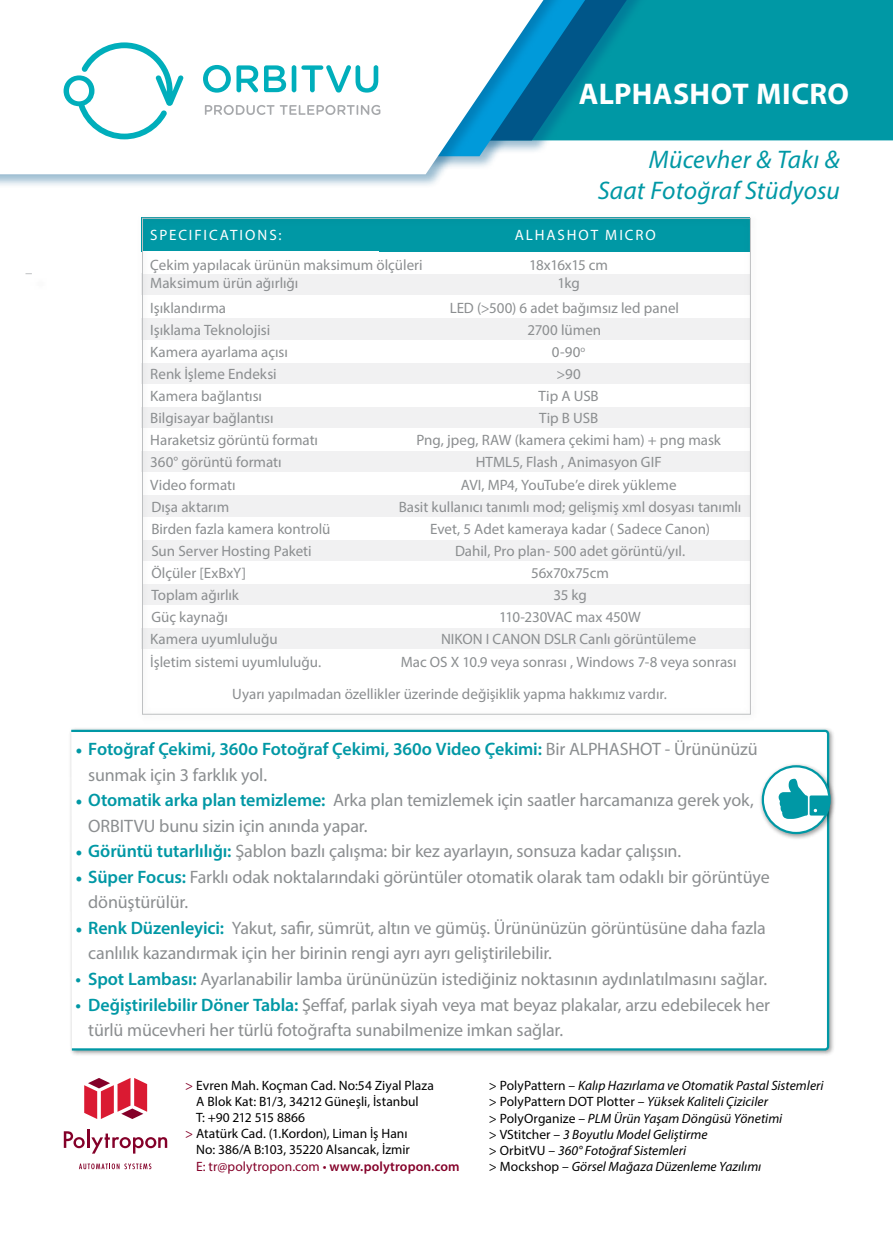
<style>
.page{position:relative;width:893px;height:1234px;background:#fff}
.page>*{position:absolute;margin:0;border:0;box-sizing:border-box;transform-origin:0 0}
.t1{font:700 30px "Myriad Pro";letter-spacing:.01em;color:#fff}
.t2{font:italic 25.5px/30.6px "Myriad Pro";letter-spacing:.01em;color:#0098a5;text-align:right}
.t3{font:18px/25.5px "Myriad Pro";letter-spacing:-.01em;color:#8b8e90}
.t4{font:600 18px/25.5px "Myriad Pro";letter-spacing:-.005em;color:#0098a5}
.t5{font:15px "Myriad Pro";color:#8b8e90}
.t6{font:15px "Myriad Pro";letter-spacing:.125em;color:#fff}
.t7{font:15px "Myriad Pro";letter-spacing:-.035em;color:#8b8e90}
.t8{font:italic 13.5px/16.2px "Myriad Pro";color:#000}
.t9{font:13.5px "Myriad Pro";color:#000}
.t10{font:13.5px "Myriad Pro";letter-spacing:.005em;color:#840029}
.s1{font-family:"Minion Pro"}
.s2{font-weight:400;color:#8b8e90}
.s3{font-family:"Minion Pro";font-weight:600;color:#0098a5}
.s4{font-weight:600;color:#0098a5}
.s5{color:#840029}
.s6{font-weight:600}
.s7{font-style:normal}
</style>
<div class="page">
<svg style="left:64px;top:1129px;width:103px;height:24px"></svg>
<svg style="left:84px;top:1078px;width:63px;height:40px"></svg>
<svg style="left:79px;top:1163px;width:72px;height:5px"></svg>
<div style="left:68px;top:726px;width:767px;height:330px;background:#000;opacity:.4"></div>
<svg style="left:69px;top:728px;width:761px;height:323px"></svg>
<div style="left:0;top:0;width:893px;height:140px;background:#0098a5"></div>
<div style="left:0;top:0;width:686px;height:155px;background:#005689;opacity:.4"></div>
<div style="left:0;top:0;width:633px;height:170px;background:#005689;opacity:.4"></div>
<div style="left:0;top:0;width:582px;height:189px;background:#005689;opacity:.4"></div>
<svg style="left:0;top:0;width:543px;height:174px;fill:#fff"></svg>
<svg style="left:64px;top:42px;width:119px;height:97px"></svg>
<svg style="left:193px;top:65px;width:187px;height:54px"></svg>
<div style="left:758px;top:761px;width:79px;height:79px;background:#000;opacity:.4"></div>
<div style="left:763px;top:766px;width:66px;height:66px;background:#fff;border-radius:50%"></div>
<div style="left:762px;top:765px;width:69px;height:69px;border:2px solid #0098a5;border-radius:50%"></div>
<svg style="left:779px;top:778px;width:51px;height:40px"></svg>
<div style="left:135px;top:210px;width:626px;height:514px;background:#000;opacity:.47"></div>
<h1 class="t1" style="left:579px;top:74px;width:272px">ALPHASHOT MICRO</h1>
<h2 class="t2" style="left:598px;top:144px;width:244px">Mücevher &amp; Takı &amp;<br>Saat Fotoğraf Stüdyosu</h2>
<p class="t6" style="left:150px;top:226px;width:133px">SPECIFICATIONS:</p>
<p class="t5" style="left:150px;top:274px;width:150px">Maksimum ürün ağırlığı</p>
<p class="t5" style="left:150px;top:320px;width:121px">Işıklama Teknolojisi</p>
<p class="t5" style="left:150px;top:364px;width:128px">Renk İşleme Endeksi</p>
<p class="t5" style="left:150px;top:409px;width:125px">Bilgisayar bağlantısı</p>
<p class="t5" style="left:150px;top:453px;width:133px">360° görüntü formatı</p>
<p class="t5" style="left:151px;top:497px;width:79px">Dışa aktarım</p>
<p class="t5" style="left:151px;top:541px;width:162px">Sun Server Hosting Paketi</p>
<p class="t5" style="left:151px;top:585px;width:89px">Toplam ağırlık</p>
<p class="t5" style="left:150px;top:630px;width:129px">Kamera uyumluluğu</p>
<p class="t6" style="left:515px;top:226px;width:143px">ALHASHOT MICRO</p>
<p class="t5" style="left:150px;top:256px;width:274px">Çekim yapılacak ürünün maksimum ölçüleri</p>
<p class="t7" style="left:529px;top:256px;width:80px">18x16x15 cm</p>
<p class="t5" style="left:450px;top:298px;width:231px">LED (&gt;500) 6 adet bağımsız led panel</p>
<p class="t5" style="left:552px;top:342px;width:35px">0-90<sup>o</sup></p>
<p class="t5" style="left:539px;top:386px;width:62px">Tip A USB</p>
<p class="t5" style="left:416px;top:431px;width:306px">Png, jpeg, RAW (kamera çekimi ham) + png mask</p>
<p class="t5" style="left:461px;top:475px;width:217px">AVI, MP4, YouTube’e direk yükleme</p>
<p class="t5" style="left:430px;top:519px;width:281px">Evet, 5 Adet kameraya kadar ( Sadece Canon)</p>
<p class="t5" style="left:531px;top:563px;width:79px">56x70x75cm</p>
<p class="t5" style="left:499px;top:608px;width:143px">110-230VAC max 450W</p>
<p class="t5" style="left:401px;top:652px;width:337px">Mac OS X 10.9 veya sonrası , Windows 7-8 veya sonrası</p>
<p class="t5" style="left:558px;top:274px;width:24px">1kg</p>
<p class="t5" style="left:528px;top:320px;width:75px">2700 lümen</p>
<p class="t5" style="left:557px;top:364px;width:26px">&gt;90</p>
<p class="t5" style="left:539px;top:409px;width:61px">Tip B USB</p>
<p class="t5" style="left:476px;top:453px;width:187px">HTML5, Flash , Animasyon GIF</p>
<p class="t5" style="left:399px;top:497px;width:344px">Basit kullanıcı tanımlı mod; gelişmiş xml dosyası tanımlı</p>
<p class="t5" style="left:455px;top:541px;width:232px">Dahil, Pro plan- 500 adet görüntü/yıl.</p>
<p class="t5" style="left:553px;top:585px;width:35px">35 kg</p>
<p class="t5" style="left:441px;top:630px;width:257px">NIKON I CANON DSLR Canlı görüntüleme</p>
<p class="t5" style="left:150px;top:298px;width:77px">Işıklandırma</p>
<p class="t5" style="left:150px;top:342px;width:139px">Kamera ayarlama açısı</p>
<p class="t5" style="left:150px;top:386px;width:113px">Kamera bağlantısı</p>
<p class="t5" style="left:150px;top:431px;width:169px">Haraketsiz görüntü formatı</p>
<p class="t5" style="left:150px;top:475px;width:87px">Video formatı</p>
<p class="t5" style="left:151px;top:519px;width:181px">Birden fazla kamera kontrolü</p>
<p class="t5" style="left:151px;top:563px;width:96px">Ölçüler [ExBxY]</p>
<p class="t5" style="left:151px;top:608px;width:78px">Güç kaynağı</p>
<p class="t5" style="left:150px;top:652px;width:172px">İşletim sistemi uyumluluğu.</p>
<p class="t5" style="left:232px;top:684px;width:436px">Uyarı yapılmadan özellikler üzerinde değişiklik yapma hakkımız vardır.</p>
<p class="t4" style="left:88px;top:735px;width:671px;text-indent:-13px"><span class="s1">•</span> Fotoğraf Çekimi, 360o Fotoğraf Çekimi, 360o Video Çekimi: <span class="s2">Bir ALPHASHOT - Ürününüzü sunmak için 3 farklık yol.</span></p>
<p class="t3" style="left:88px;top:787px;width:667px;text-indent:-13px"><span class="s3">•</span> <span class="s4">Otomatik arka plan temizleme:</span> Arka plan temizlemek için saatler harcamanıza gerek yok,<br>ORBITVU bunu sizin için anında yapar.</p>
<p class="t3" style="left:75px;top:838px;width:607px"><span class="s3">•</span> <span class="s4">Görüntü tutarlılığı:</span> Şablon bazlı çalışma: bir kez ayarlayın, sonsuza kadar çalışsın.</p>
<p class="t3" style="left:88px;top:863px;width:683px;text-indent:-13px"><span class="s3">•</span> <span class="s4">Süper Focus:</span> Farklı odak noktalarındaki görüntüler otomatik olarak tam odaklı bir görüntüye dönüştürülür.</p>
<p class="t3" style="left:88px;top:914px;width:679px;text-indent:-13px"><span class="s3">•</span> <span class="s4">Renk Düzenleyici:</span> Yakut, safir, sümrüt, altın ve gümüş. Ürününüzün görüntüsüne daha fazla canlılık kazandırmak için her birinin rengi ayrı ayrı geliştirilebilir.</p>
<p class="t3" style="left:75px;top:965px;width:693px"><span class="s4">• Spot Lambası:</span> Ayarlanabilir lamba ürününüzün istediğiniz noktasının aydınlatılmasını sağlar.</p>
<p class="t3" style="left:88px;top:991px;width:683px;text-indent:-13px"><span class="s4">• Değiştirilebilir Döner Tabla:</span> Şeffaf, parlak siyah veya mat beyaz plakalar, arzu edebilecek her türlü mücevheri her türlü fotoğrafta sunabilmenize imkan sağlar.</p>
<p class="t9" style="left:185px;top:1076px;width:250px"><span class="s5">&gt;</span> Evren Mah. Koçman Cad. No:54 Ziyal Plaza</p>
<p class="t9" style="left:196px;top:1092px;width:224px">A Blok Kat: B1/3, 34212 Güneşli, İstanbul</p>
<p class="t9" style="left:196px;top:1108px;width:110px">T: +90 212 515 8866</p>
<p class="t9" style="left:185px;top:1124px;width:224px"><span class="s5">&gt;</span> Atatürk Cad. (1.Kordon), Liman İş Hanı</p>
<p class="t9" style="left:196px;top:1141px;width:215px">No: 386/A B:103, 35220 Alsancak, İzmir</p>
<p class="t10" style="left:196px;top:1157px;width:265px">E: tr@polytropon.com • <span class="s6">www.polytropon.com</span></p>
<p class="t8" style="left:489px;top:1077px;width:336px"><span class="s7">&gt; PolyPattern –</span> Kalıp Hazırlama ve Otomatik Pastal Sistemleri <span class="s7">&gt; PolyPattern DOT Plotter –</span> Yüksek Kaliteli Çiziciler<br><span class="s7">&gt; PolyOrganize –</span> PLM Ürün Yaşam Döngüsü Yönetimi<br><span class="s7">&gt; VStitcher –</span> 3 Boyutlu Model Geliştirme<br><span class="s7">&gt; OrbitVU –</span> 360° Fotoğraf Sistemleri<br><span class="s7">&gt; Mockshop –</span> Görsel Mağaza Düzenleme Yazılımı</p>
</div>
